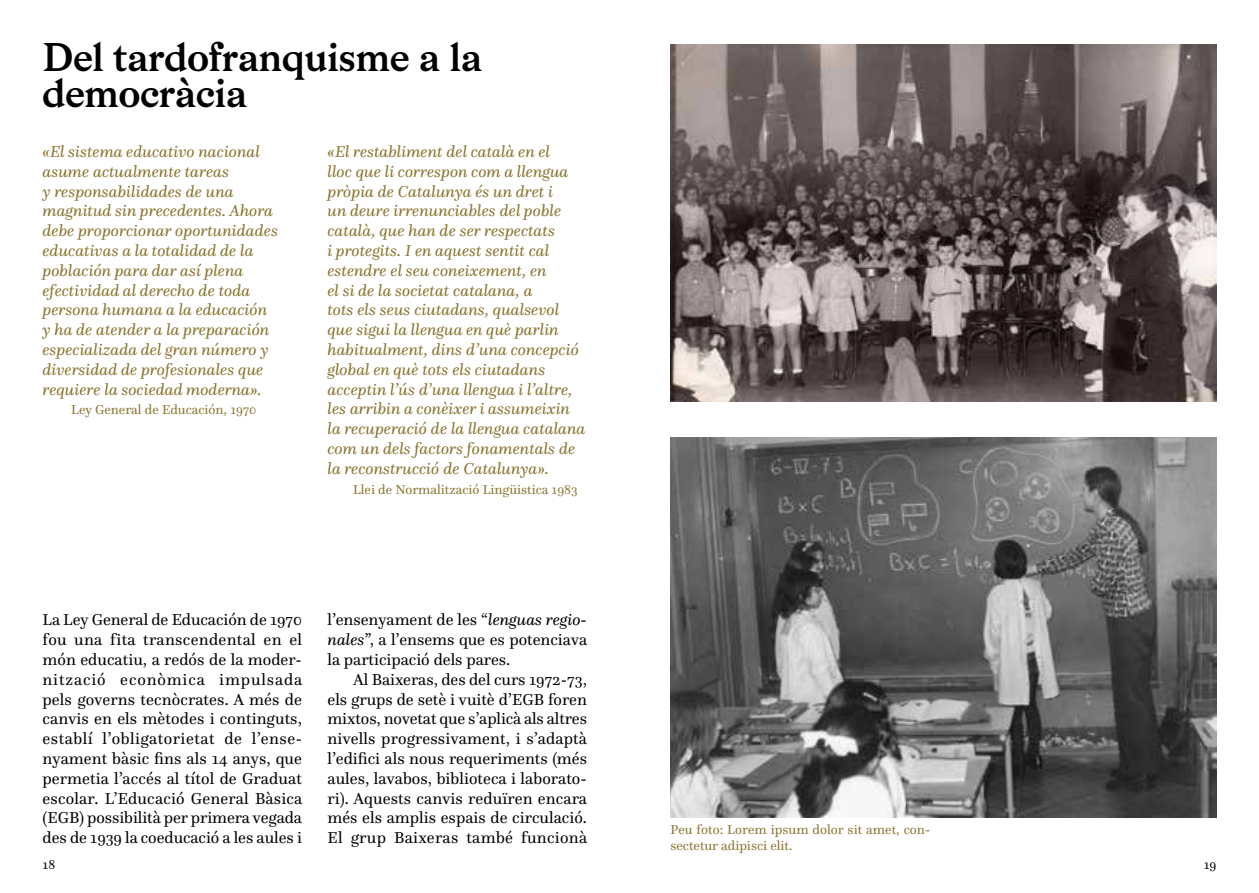
<style>
.page{position:relative;width:1259px;height:893px;background:#fff}
.page>*{position:absolute;margin:0;border:0;box-sizing:border-box;transform-origin:0 0}
.t1{font:39px/36px "Bagnard";color:#000}
.t2{font:italic 16.5px/19.8px "Questa";color:#8a7631}
.t3{font:16.5px/19.8px "Questa";color:#000;text-align:justify}
.t4{font:13.5px/16.2px "Questa";color:#8a7631}
.t5{font:13.5px "Questa";color:#000}
.s1{font-style:italic}
</style>
<div class="page">
<img style="left:670px;top:45px;width:546px;height:357px">
<img style="left:670px;top:438px;width:546px;height:380px">
<h1 class="t1" style="left:43px;top:39px;width:441px">Del tardofranquisme a la democràcia</h1>
<p class="t2" style="left:43px;top:141px;width:237px">«El sistema educativo nacional asume actualmente tareas<br>y responsabilidades de una magnitud sin precedentes. Ahora debe proporcionar oportunidades educativas a la totalidad de la población para dar así plena efectividad al derecho de toda persona humana a la educación y ha de atender a la preparación especializada del gran número y diversidad de profesionales que requiere la sociedad moderna».</p>
<p class="t4" style="left:71px;top:402px;width:187px">Ley General de Educación, 1970</p>
<p class="t2" style="left:327px;top:141px;width:259px">«El restabliment del català en el<br>lloc que li correspon com a llengua pròpia de Catalunya és un dret i<br>un deure irrenunciables del poble català, que han de ser respectats<br>i protegits. I en aquest sentit cal estendre el seu coneixement, en<br>el si de la societat catalana, a<br>tots els seus ciutadans, qualsevol que sigui la llengua en què parlin habitualment, dins d’una concepció global en què tots els ciutadans acceptin l’ús d’una llengua i l’altre, les arribin a conèixer i assumeixin la recuperació de la llengua catalana com un dels factors fonamentals de la reconstrucció de Catalunya».</p>
<p class="t4" style="left:353px;top:481px;width:226px">Llei de Normalització Lingüistica 1983</p>
<p class="t3" style="left:43px;top:610px;width:261px">La Ley General de Educación de 1970 fou una fita transcendental en el món educatiu, a redós de la moder&shy;nització econòmica impulsada pels governs tecnòcrates. A més de canvis en els mètodes i continguts, establí l’obligatorietat de l’ense&shy;nyament bàsic fins als 14 anys, que permetia l’accés al títol de Graduat escolar. L’Educació General Bàsica (EGB) possibilità per primera vegada des de 1939 la coeducació a les aules i</p>
<p class="t3" style="left:327px;top:610px;width:261px">l’ensenyament de les “<span class="s1">lenguas regio&shy;nales</span>”, a l’ensems que es potenciava la participació dels pares.</p>
<p class="t3" style="left:327px;top:669px;width:261px;text-indent:26px">Al Baixeras, des del curs 1972-73, els grups de setè i vuitè d’EGB foren mixtos, novetat que s’aplicà als altres nivells progressivament, i s’adaptà l’edifici als nous requeriments (més aules, lavabos, biblioteca i laborato&shy;ri). Aquests canvis reduïren encara més els amplis espais de circulació.<br>El grup Baixeras també funcionà</p>
<p class="t4" style="left:670px;top:821px;width:261px">Peu foto: Lorem ipsum dolor sit amet, con&shy;sectetur adipisci elit.</p>
<p class="t5" style="left:43px;top:856px;width:14px">18</p>
<p class="t5" style="left:1203px;top:856px;width:14px">19</p>
</div>
